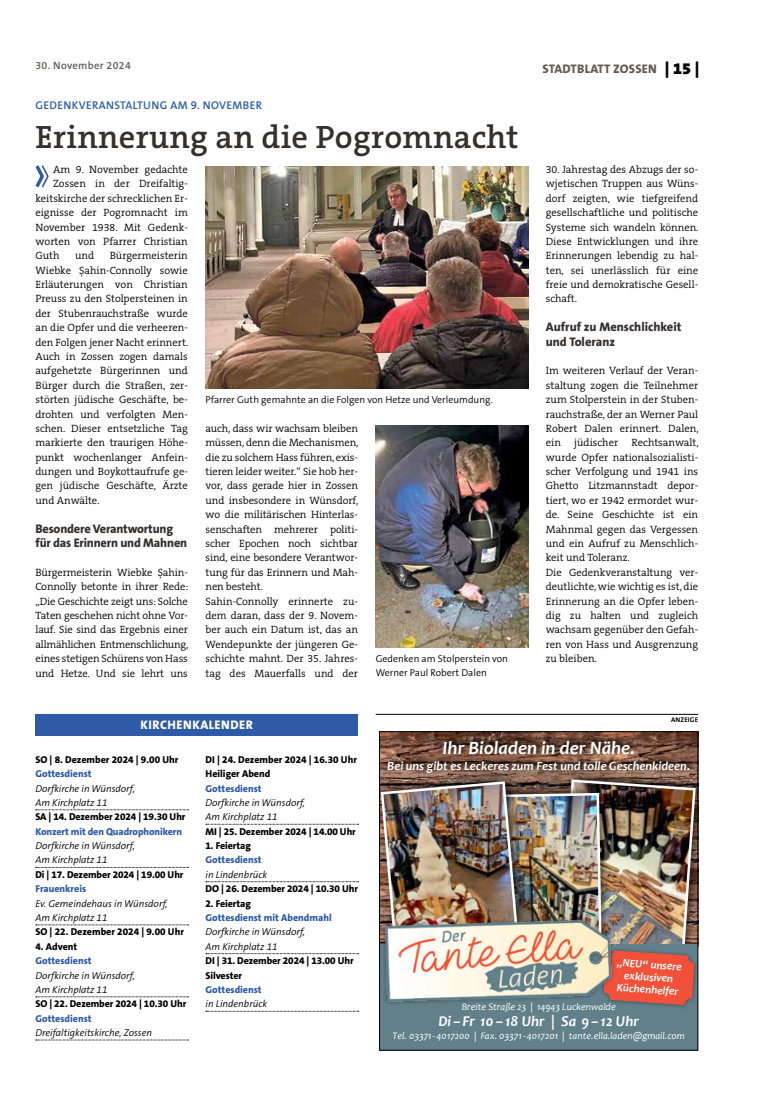
<style>
.page{position:relative;width:762px;height:1117px;background:#fff}
.page>*{position:absolute;margin:0;border:0;box-sizing:border-box;transform-origin:0 0}
.t1{font:600 32.5px "The Serif B W6";letter-spacing:.01em;color:#36302d}
.t2{font:italic 700 18.75px "Candara";color:#fff}
.t3{font:italic 700 15px "Candara";color:#fff}
.t4{font:800 12.5px/14.4px "The Sans B W8";letter-spacing:-.015em;color:#36302d}
.t5{font:italic 700 12.5px "Candara";color:#fff}
.t6{font:800 12.5px "The Sans B W8";letter-spacing:.015em;color:#615c58}
.t7{font:800 12.5px "The Sans B W8";letter-spacing:.04em;color:#fff}
.t8{font:italic 700 11.25px/12.5px "Candara";color:#fff;text-align:center}
.t9{font:600 11.25px "The Sans B W6";letter-spacing:.035em;color:#2e5aa8}
.t10{font:300 10.62px/14.4px "The Serif B W4";color:#000;text-align:justify}
.t11{font:600 10.62px "The Sans B W6";letter-spacing:.03em;color:#615c58}
.t12{font:800 10px/14.4px "The Sans B W8";letter-spacing:-.01em;color:#000}
.t13{font:italic 300 10px/14.4px "The Sans B W4";color:#000}
.t14{font:800 10px "The Sans B W8";color:#2e5aa8}
.t15{font:300 10px/14.4px "The Sans B W4";color:#000}
.t16{font:italic 10px "Candara";color:#fff}
.t17{font:700 6.88px "The Sans B W7";letter-spacing:.025em;color:#000}
.s1{font-family:"The Sans B W9";font-weight:900;font-size:16.25px;color:#000}
</style>
<div class="page">
<svg style="left:35px;top:165px;width:14px;height:23px"></svg>
<img style="left:206px;top:166px;width:322px;height:222px">
<img style="left:376px;top:425px;width:152px;height:222px">
<hr style="left:376px;top:713px;width:322px;height:1px;background:#000">
<img style="left:381px;top:733px;width:315px;height:44px">
<div style="left:556px;top:770px;width:142px;height:186px;background:#000;opacity:.55"></div>
<div style="left:379px;top:772px;width:149px;height:188px;background:#000;opacity:.55"></div>
<div style="left:379px;top:943px;width:319px;height:107px;background:#61808a"></div>
<div style="left:600px;top:946px;width:98px;height:62px;background:#000;opacity:.35"></div>
<img style="left:381px;top:777px;width:315px;height:227px">
<div style="left:387px;top:734px;width:309px;height:39px;background:#000;opacity:.85"></div>
<img style="left:381px;top:914px;width:234px;height:93px">
<div style="left:379px;top:731px;width:319px;height:319px;border:1px solid #000"></div>
<svg style="left:36px;top:809px;width:152px;height:1px"></svg>
<svg style="left:36px;top:866px;width:152px;height:1px"></svg>
<svg style="left:36px;top:924px;width:152px;height:1px"></svg>
<svg style="left:36px;top:996px;width:152px;height:1px"></svg>
<svg style="left:36px;top:1039px;width:152px;height:1px"></svg>
<svg style="left:206px;top:823px;width:153px;height:1px"></svg>
<svg style="left:206px;top:881px;width:153px;height:1px"></svg>
<svg style="left:206px;top:953px;width:153px;height:1px"></svg>
<svg style="left:206px;top:1010px;width:153px;height:1px"></svg>
<div style="left:35px;top:714px;width:323px;height:21px;background:#2e5aa8"></div>
<p class="t11" style="left:35px;top:59px;width:97px">30. NOVEMBER 2024</p>
<p class="t6" style="left:542px;top:61px;width:158px">Stadtblatt Zossen <span class="s1">| 15 |</span></p>
<p class="t9" style="left:36px;top:98px;width:184px">GEDENKVERANSTALTU NG AM 9. NOVE</p>
<p class="t9" style="left:232px;top:98px;width:18px">MBER</p>
<h1 class="t1" style="left:35px;top:116px;width:484px">Erinnerung an die Pogromnacht</h1>
<p class="t10" style="left:53px;top:162px;width:136px">Am 9. November gedachte</p>
<p class="t10" style="left:53px;top:177px;width:136px">Zossen in der Dreifaltig-</p>
<p class="t10" style="left:35px;top:191px;width:154px">keitskirche der schrecklichen Er-</p>
<p class="t10" style="left:35px;top:205px;width:154px">eignisse der Pogromnacht im</p>
<p class="t10" style="left:35px;top:220px;width:154px">November 1938. Mit Gedenk-</p>
<p class="t10" style="left:35px;top:234px;width:154px">worten von Pfarrer Christian</p>
<p class="t10" style="left:35px;top:248px;width:26px">Guth</p>
<p class="t10" style="left:75px;top:248px;width:21px">und</p>
<p class="t10" style="left:546px;top:162px;width:154px">30. Jahrestag des Abzugs der so&shy;wjetischen Truppen aus Wüns&shy;dorf zeigten, wie tiefgreifend gesellschaftliche und politische Systeme sich wandeln können.<br>Diese Entwicklungen und ihre Erinnerungen lebendig zu hal&shy;ten, sei unerlässlich für eine freie und demokratische Gesell&shy;schaft.</p>
<p class="t4" style="left:546px;top:320px;width:137px">Aufruf zu Menschlichkeit und Toleranz</p>
<p class="t10" style="left:546px;top:363px;width:154px">Im weiteren Verlauf der Veran&shy;staltung zogen die Teilnehmer zum Stolperstein in der Stuben&shy;rauchstraße, der an Werner Paul Robert Dalen erinnert. Dalen, ein</p>
<p class="t10" style="left:35px;top:248px;width:154px;text-indent:74px">Bürgermeisterin Wiebke Şahin-Connolly sowie Erläuterungen von Christian Preuss zu den Stolpersteinen in der Stubenrauchstraße wurde an die Opfer und die verheeren&shy;den Folgen jener Nacht erinnert.<br>Auch in Zossen zogen damals aufgehetzte Bürgerinnen und Bürger durch die Straßen, zer&shy;störten jüdische Geschäfte, be&shy;drohten und verfolgten Men&shy;schen. Dieser entsetzliche Tag markierte den traurigen Höhe&shy;punkt wochenlanger Anfein&shy;dungen und Boykottaufrufe ge&shy;gen jüdische Geschäfte, Ärzte und Anwälte.</p>
<p class="t4" style="left:35px;top:521px;width:153px">Besondere Verantwortung für das Erinnern und Mahnen</p>
<p class="t10" style="left:35px;top:565px;width:154px">Bürgermeisterin Wiebke Şahin-Connolly betonte in ihrer Rede: „Die Geschichte zeigt uns: Solche Taten geschehen nicht ohne Vor&shy;lauf. Sie sind das Ergebnis einer allmählichen Entmenschlichung, eines stetigen Schürens von Hass und Hetze. Und sie lehrt uns</p>
<p class="t15" style="left:206px;top:392px;width:289px">Pfarrer Guth gemahnte an die Folgen von Hetze und Verleumdung.</p>
<p class="t10" style="left:206px;top:421px;width:154px;text-align:left">auch, dass wir wachsam bleiben müssen, denn die Mechanismen, die zu solchem Hass führen, exis&shy;tieren leider weiter.“ Sie hob her&shy;vor, dass gerade hier in Zossen und insbesondere in Wünsdorf, wo die militärischen Hinterlas&shy;senschaften mehrerer politi&shy;scher Epochen noch sichtbar sind, eine besondere Verantwor&shy;tung für das Erinnern und Mah&shy;nen besteht.<br>Sahin-Connolly erinnerte zu&shy;dem daran, dass der 9. Novem&shy;ber auch ein Datum ist, das an<br>Wendepunkte der jüngeren Ge&shy;schichte mahnt. Der 35. Jahres&shy;tag des Mauerfalls und der</p>
<p class="t10" style="left:546px;top:435px;width:154px;text-align:left;text-indent:86px">Rechtsanwalt, wurde Opfer nationalsozialisti&shy;scher Verfolgung und 1941 ins<br>Ghetto Litzmannstadt depor&shy;tiert, wo er 1942 ermordet wur&shy;de. Seine Geschichte ist ein<br>Mahnmal gegen das Vergessen und ein Aufruf zu Menschlich&shy;keit und Toleranz.<br>Die Gedenkveranstaltung ver&shy;deutlichte, wie wichtig es ist, die<br>Erinnerung an die Opfer leben&shy;dig zu halten und zugleich wachsam gegenüber den Gefah&shy;ren von Hass und Ausgrenzung zu bleiben.</p>
<p class="t10" style="left:574px;top:435px;width:45px">jüdischer</p>
<p class="t15" style="left:376px;top:651px;width:134px">Gedenken am Stolperstein von<br>Werner Paul Robert Dalen</p>
<p class="t7" style="left:140px;top:717px;width:16px">Kirch</p>
<p class="t7" style="left:177px;top:717px;width:75px">enkalender</p>
<p class="t12" style="left:35px;top:752px;width:145px">SO | 8. Dezember 2024 | 9.00 Uhr</p>
<p class="t14" style="left:35px;top:767px;width:58px">Gottesdienst</p>
<p class="t13" style="left:35px;top:781px;width:101px">Dorfkirche in Wünsdorf,<br>Am Kirchplatz 11</p>
<p class="t12" style="left:35px;top:809px;width:152px">SA | 14. Dezember 2024 | 19.30 Uhr</p>
<p class="t14" style="left:35px;top:824px;width:148px">Konzert mit den Quadrophonikern</p>
<p class="t13" style="left:35px;top:838px;width:101px">Dorfkirche in Wünsdorf,<br>Am Kirchplatz 11</p>
<p class="t12" style="left:35px;top:867px;width:150px">Di | 17. Dezember 2024 | 19.00 Uhr</p>
<p class="t14" style="left:35px;top:882px;width:52px">Frauenkreis</p>
<p class="t13" style="left:35px;top:896px;width:134px">Ev. Gemeindehaus in Wünsdorf,<br>Am Kirchplatz 11</p>
<p class="t12" style="left:35px;top:924px;width:150px">SO | 22. Dezember 2024 | 9.00 Uhr</p>
<p class="t12" style="left:35px;top:939px;width:43px">4. Advent</p>
<p class="t14" style="left:35px;top:954px;width:58px">Gottesdienst</p>
<p class="t13" style="left:35px;top:967px;width:101px">Dorfkirche in Wünsdorf,<br>Am Kirchplatz 11</p>
<p class="t12" style="left:35px;top:996px;width:152px">SO | 22. Dezember 2024 | 10.30 Uhr</p>
<p class="t14" style="left:35px;top:1011px;width:58px">Gottesdienst</p>
<p class="t13" style="left:35px;top:1025px;width:118px">Dreifaltigkeitskirche, Zossen</p>
<p class="t12" style="left:206px;top:752px;width:153px">DI | 24. Dezember 2024 | 16.30 Uhr<br>Heiliger Abend</p>
<p class="t14" style="left:206px;top:781px;width:58px">Gottesdienst</p>
<p class="t13" style="left:206px;top:795px;width:101px">Dorfkirche in Wünsdorf,<br>Am Kirchplatz 11</p>
<p class="t12" style="left:206px;top:824px;width:152px">MI | 25. Dezember 2024 | 14.00 Uhr</p>
<p class="t12" style="left:206px;top:838px;width:47px">1. Feiertag</p>
<p class="t14" style="left:206px;top:853px;width:58px">Gottesdienst</p>
<p class="t13" style="left:206px;top:867px;width:63px">in Lindenbrück</p>
<p class="t12" style="left:206px;top:881px;width:154px">DO | 26. Dezember 2024 | 10.30 Uhr</p>
<p class="t12" style="left:206px;top:895px;width:47px">2. Feiertag</p>
<p class="t14" style="left:206px;top:911px;width:128px">Gottesdienst mit Abendmahl</p>
<p class="t13" style="left:206px;top:924px;width:101px">Dorfkirche in Wünsdorf,<br>Am Kirchplatz 11</p>
<p class="t12" style="left:206px;top:953px;width:150px">DI | 31. Dezember 2024 | 13.00 Uhr<br>Silvester</p>
<p class="t14" style="left:206px;top:982px;width:58px">Gottesdienst</p>
<p class="t13" style="left:206px;top:996px;width:63px">in Lindenbrück</p>
<p class="t17" style="left:671px;top:714px;width:29px">ANZEIGE</p>
<h2 class="t2" style="left:442px;top:736px;width:194px">Ihr Bioladen in der Nähe.</h2>
<p class="t5" style="left:387px;top:758px;width:304px">Bei uns gibt es Leckeres zum Fest und tolle Geschenkideen.</p>
<p class="t8" style="left:617px;top:955px;width:67px;rotate:4deg">„NEU“ unsere exklusiven<br>Küchenhelfer</p>
<p class="t16" style="left:462px;top:1000px;width:156px">Breite Straße 23 | 14943 Luckenwalde</p>
<h3 class="t3" style="left:438px;top:1011px;width:202px">Di – Fr 10 – 18 Uhr | Sa 9 – 12 Uhr</h3>
<p class="t16" style="left:392px;top:1029px;width:294px">Tel. 03371 - 4017200 | Fax. 03371 - 4017201 | tante.ella.laden@gmail.com</p>
</div>
